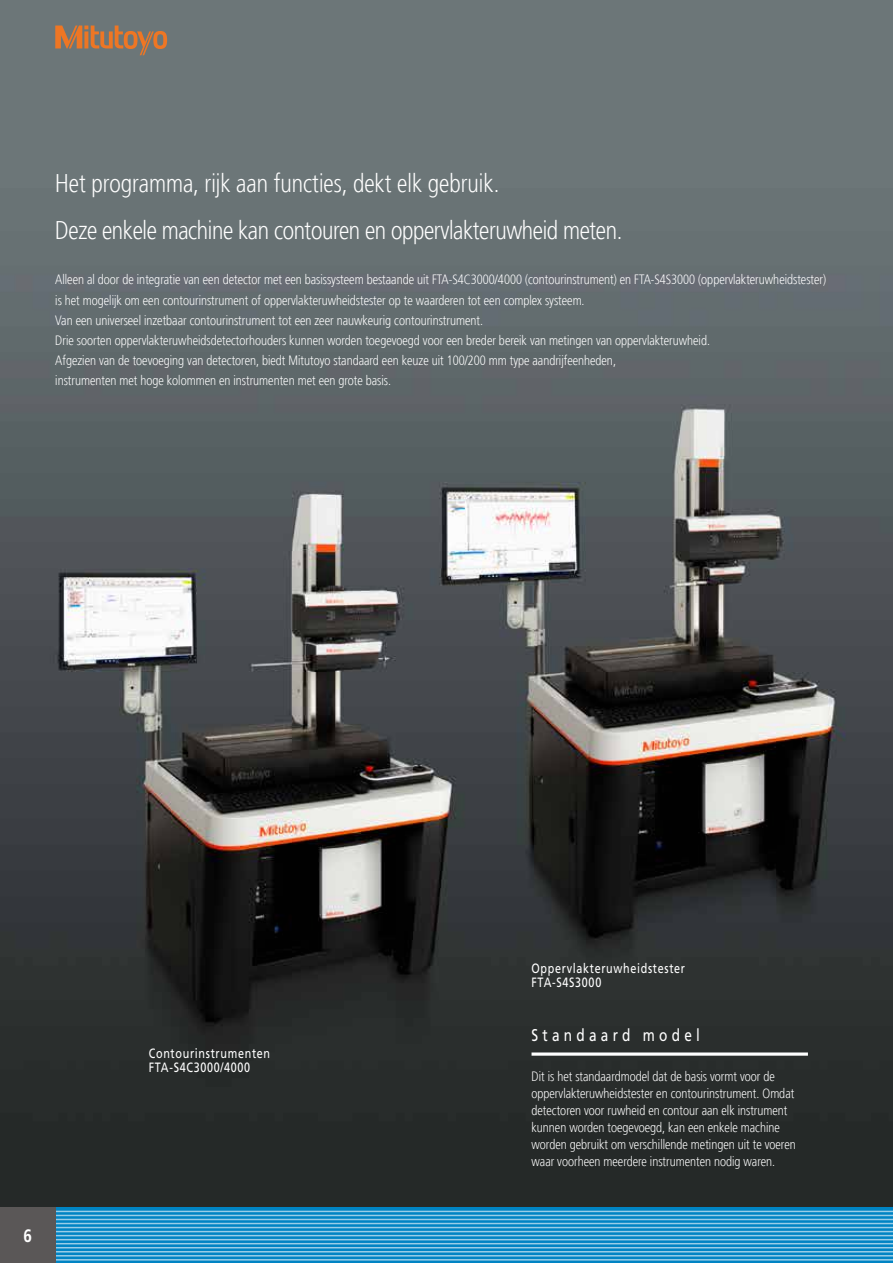
<style>
.page{position:relative;width:893px;height:1263px;background:#fff}
.page>*{position:absolute;margin:0;border:0;box-sizing:border-box;transform-origin:0 0}
.t1{font:300 25.5px/46.8px "Mitutoyo Frutiger";letter-spacing:-.015em;color:#fff}
.t2{font:700 18px "Mitutoyo Frutiger";color:#fff}
.t3{font:16.95px "Mitutoyo Frutiger";letter-spacing:.25em;color:#fff}
.t4{font:300 13.5px/20.2px "Mitutoyo Frutiger";color:#fff}
.t5{font:13.5px/14.9px "Mitutoyo Frutiger";letter-spacing:.05em;color:#fff}
</style>
<div class="page">
<img style="left:0;top:0;width:893px;height:1208px">
<svg style="left:531px;top:1052px;width:277px;height:4px"></svg>
<svg style="left:55px;top:1208px;width:838px;height:55px;background:#188fc8"></svg>
<hr style="left:0;top:1211px;width:893px;height:1px;background:#fff">
<hr style="left:0;top:1215px;width:893px;height:1px;background:#fff">
<hr style="left:0;top:1219px;width:893px;height:1px;background:#fff">
<hr style="left:0;top:1223px;width:893px;height:1px;background:#fff">
<hr style="left:0;top:1227px;width:893px;height:1px;background:#fff">
<hr style="left:0;top:1231px;width:893px;height:1px;background:#fff">
<hr style="left:0;top:1235px;width:893px;height:1px;background:#fff">
<hr style="left:0;top:1239px;width:893px;height:1px;background:#fff">
<hr style="left:0;top:1243px;width:893px;height:1px;background:#fff">
<hr style="left:0;top:1247px;width:893px;height:1px;background:#fff">
<hr style="left:0;top:1251px;width:893px;height:1px;background:#fff">
<hr style="left:0;top:1255px;width:893px;height:1px;background:#fff">
<hr style="left:0;top:1259px;width:893px;height:1px;background:#fff">
<div style="left:0;top:1208px;width:55px;height:55px;background:#5a5757"></div>
<svg style="left:55px;top:26px;width:112px;height:29px;background:#9e7656"></svg>
<h1 class="t1" style="left:55px;top:160px;width:569px">Het programma, rijk aan functies, dekt elk gebruik.<br>Deze enkele machine kan contouren en oppervlakteruwheid meten.</h1>
<p class="t4" style="left:55px;top:270px;width:772px">Alleen al door de integratie van een detector met een basissysteem bestaande uit FTA-S4C3000/4000 (contourinstrument) en FTA-S4S3000 (oppervlakteruwheidstester) is het mogelijk om een contourinstrument of oppervlakteruwheidstester op te waarderen tot een complex systeem.<br>Van een universeel inzetbaar contourinstrument tot een zeer nauwkeurig contourinstrument.<br>Drie soorten oppervlakteruwheidsdetectorhouders kunnen worden toegevoegd voor een breder bereik van metingen van oppervlakteruwheid.<br>Afgezien van de toevoeging van detectoren, biedt Mitutoyo standaard een keuze uit 100/200 mm type aandrijfeenheden,<br>instrumenten met hoge kolommen en instrumenten met een grote basis.</p>
<h2 class="t2" style="left:23px;top:1225px;width:10px">6</h2>
<p class="t5" style="left:149px;top:1045px;width:123px">Contourinstrumenten<br>FTA-S4C3000/4000</p>
<p class="t5" style="left:531px;top:960px;width:155px">Oppervlakteruwheidstester<br>FTA-S4S3000</p>
<p class="t3" style="left:531px;top:1025px;width:170px">Standaard model</p>
<p class="t4" style="left:531px;top:1068px;width:266px;line-height:17px">Dit is het standaardmodel dat de basis vormt voor de oppervlakteruwheidstester en contourinstrument. Omdat detectoren voor ruwheid en contour aan elk instrument kunnen worden toegevoegd, kan een enkele machine worden gebruikt om verschillende metingen uit te voeren waar voorheen meerdere instrumenten nodig waren.</p>
</div>
